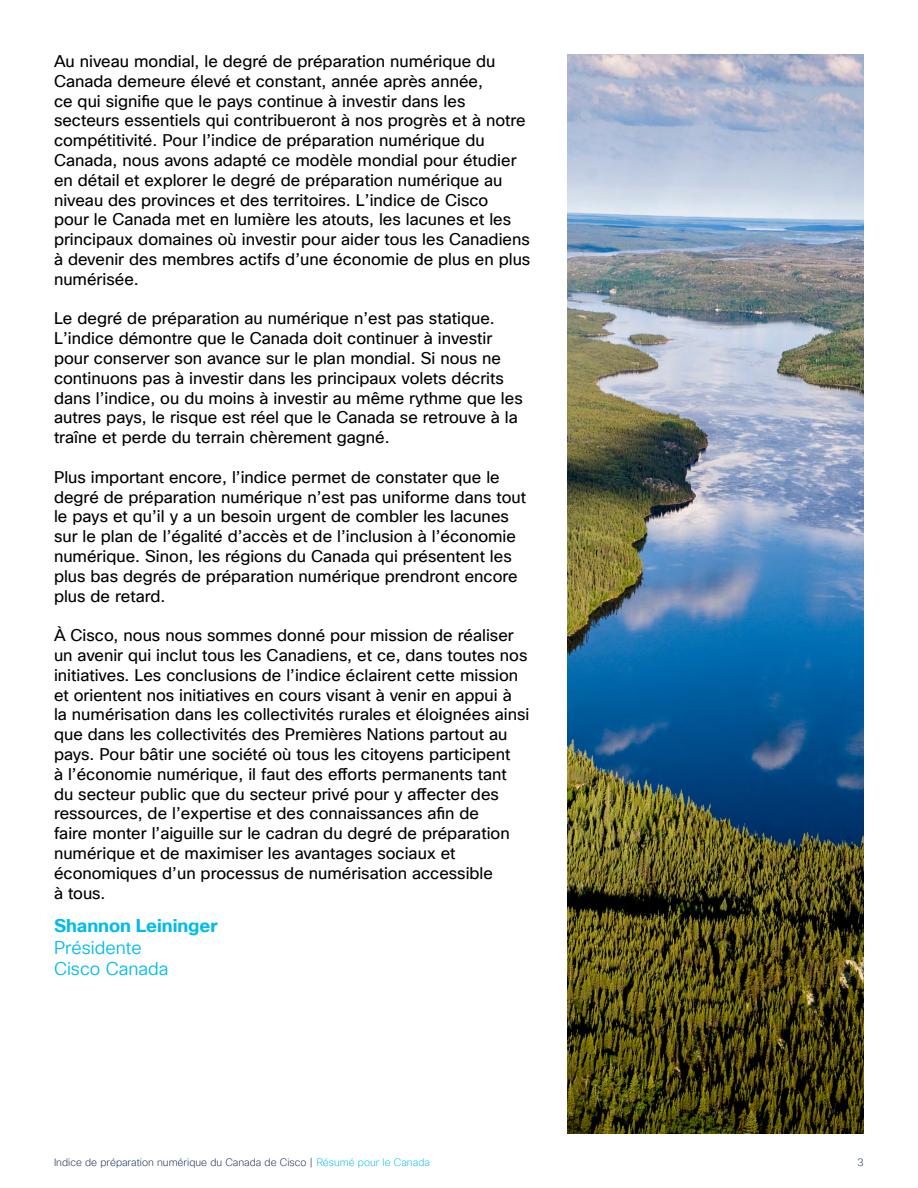
<style>
.page{position:relative;width:918px;height:1188px;background:#fff}
.page>*{position:absolute;margin:0;border:0;box-sizing:border-box;transform-origin:0 0}
.t1{font:18px/21.6px "Cisco Sans TT Light";color:#00bceb}
.t2{font:700 18px "Cisco Sans TT";color:#00bceb}
.t3{font:16.5px/19.8px "Cisco Sans TT";color:#000}
.t4{font:200 10.5px "Cisco Sans TT";color:#0d274d}
.s1{color:#00bceb}
</style>
<div class="page">
<img style="left:567px;top:54px;width:297px;height:1080px">
<p class="t3" style="left:54px;top:52px;width:478px">Au niveau mondial, le degré de préparation numérique du Canada demeure élevé et constant, année après année,<br>ce qui signifie que le pays continue à investir dans les secteurs essentiels qui contribueront à nos progrès et à notre compétitivité. Pour l’indice de préparation numérique du Canada, nous avons adapté ce modèle mondial pour étudier en détail et explorer le degré de préparation numérique au niveau des provinces et des territoires. L’indice de Cisco<br>pour le Canada met en lumière les atouts, les lacunes et les principaux domaines où investir pour aider tous les Canadiens à devenir des membres actifs d’une économie de plus en plus numérisée.</p>
<p class="t3" style="left:54px;top:309px;width:470px">Le degré de préparation au numérique n’est pas statique.<br>L’indice démontre que le Canada doit continuer à investir pour conserver son avance sur le plan mondial. Si nous ne continuons pas à investir dans les principaux volets décrits dans l’indice, ou du moins à investir au même rythme que les autres pays, le risque est réel que le Canada se retrouve à la traîne et perde du terrain chèrement gagné.</p>
<p class="t3" style="left:54px;top:468px;width:474px">Plus important encore, l’indice permet de constater que le degré de préparation numérique n’est pas uniforme dans tout le pays et qu’il y a un besoin urgent de combler les lacunes sur le plan de l’égalité d’accès et de l’inclusion à l’économie numérique. Sinon, les régions du Canada qui présentent les plus bas degrés de préparation numérique prendront encore plus de retard.</p>
<p class="t3" style="left:54px;top:626px;width:477px">À Cisco, nous nous sommes donné pour mission de réaliser un avenir qui inclut tous les Canadiens, et ce, dans toutes nos initiatives. Les conclusions de l’indice éclairent cette mission et orientent nos initiatives en cours visant à venir en appui à<br>la numérisation dans les collectivités rurales et éloignées ainsi que dans les collectivités des Premières Nations partout au pays. Pour bâtir une société où tous les citoyens participent<br>à l’économie numérique, il faut des efforts permanents tant du secteur public que du secteur privé pour y affecter des ressources, de l’expertise et des connaissances afin de<br>faire monter l’aiguille sur le cadran du degré de préparation numérique et de maximiser les avantages sociaux et économiques d’un processus de numérisation accessible<br>à tous.</p>
<p class="t2" style="left:54px;top:914px;width:165px">Shannon Leininger</p>
<p class="t1" style="left:54px;top:937px;width:116px">Présidente<br>Cisco Canada</p>
<p class="t4" style="left:54px;top:1156px;width:377px">Indice de préparation numérique du Canada de Cisco | <span class="s1">Résumé pour le Canada</span></p>
<p class="t4" style="left:858px;top:1156px;width:8px">3</p>
</div>
